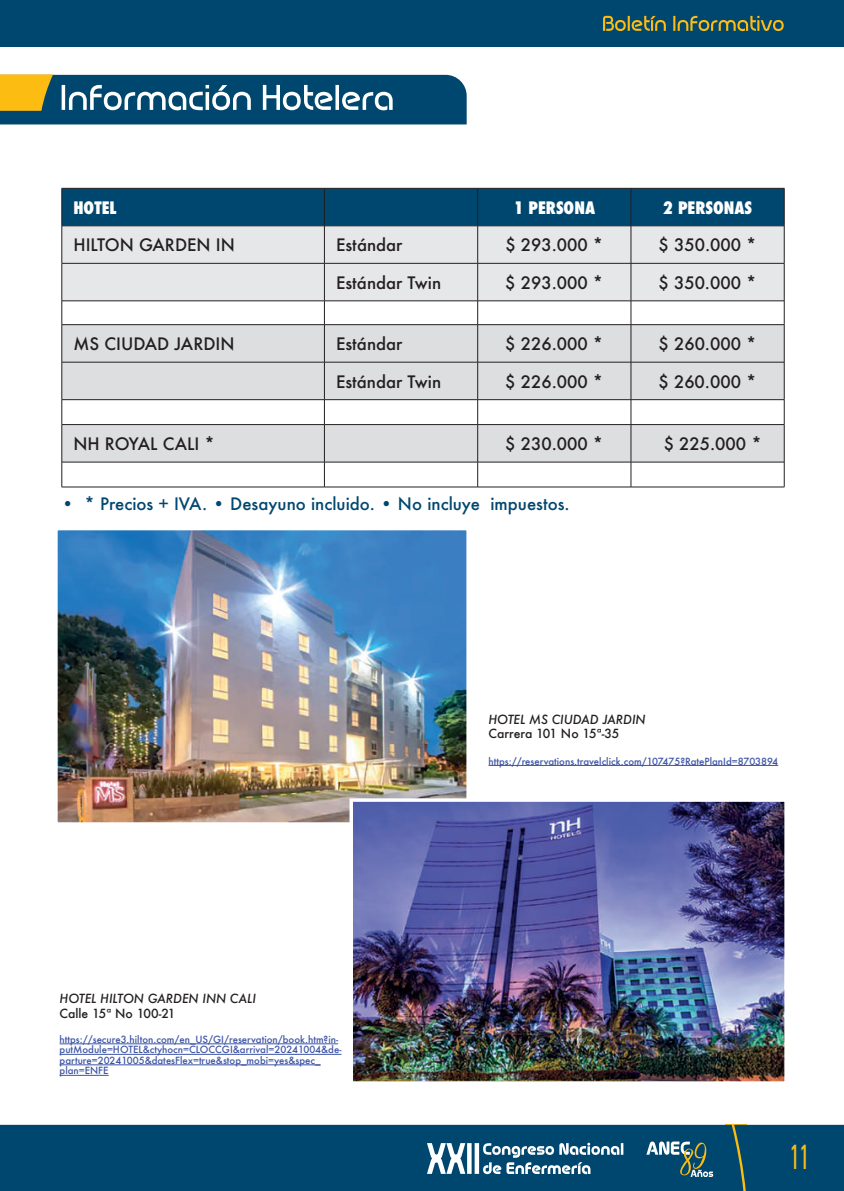
<style>
.page{position:relative;width:844px;height:1191px;background:#fff}
.page>*{position:absolute;margin:0;border:0;box-sizing:border-box;transform-origin:0 0}
.t1{font:condensed 35px "Univers LT Std";color:#fdbc12;scale:.64 1}
.t2{font:500 16.62px "Futura";color:#231f20}
.t3{font:500 16.62px "Futura";color:#00476f}
.t4{font:800 condensed 16.62px "Futura";color:#fff}
.t5{font:italic 500 12.25px "Futura";color:#231f20}
.t6{font:500 12.25px "Futura";color:#231f20}
.t7{font:500 9.62px/10.5px "Futura";color:#3d54a4}
</style>
<div class="page">
<div style="left:0;top:0;width:843px;height:46px;background:#00476f"></div>
<div style="left:743px;top:1124px;width:100px;height:67px;background:#00476f"></div>
<div style="left:0;top:1124px;width:743px;height:67px;background:#00476f"></div>
<svg style="left:427px;top:1142px;width:196px;height:32px"></svg>
<svg style="left:603px;top:16px;width:180px;height:15px"></svg>
<svg style="left:646px;top:1141px;width:67px;height:36px;background:#3f6f7f"></svg>
<div style="left:62px;top:189px;width:721px;height:36px;background:#00476f"></div>
<div style="left:62px;top:226px;width:721px;height:74px;background:#e6e7e9"></div>
<svg style="left:62px;top:325px;width:721px;height:137px;fill:#dddee0"></svg>
<hr style="left:62px;top:188px;width:262px;height:1px;background:#231f20">
<hr style="left:324px;top:188px;width:153px;height:1px;background:#231f20">
<hr style="left:477px;top:188px;width:153px;height:1px;background:#231f20">
<hr style="left:630px;top:188px;width:154px;height:1px;background:#231f20">
<hr style="left:62px;top:225px;width:262px;height:1px;background:#231f20">
<hr style="left:324px;top:225px;width:153px;height:1px;background:#231f20">
<hr style="left:477px;top:225px;width:153px;height:1px;background:#231f20">
<hr style="left:630px;top:225px;width:153px;height:1px;background:#231f20">
<hr style="left:62px;top:263px;width:262px;height:1px;background:#231f20">
<hr style="left:324px;top:263px;width:153px;height:1px;background:#231f20">
<hr style="left:477px;top:263px;width:153px;height:1px;background:#231f20">
<hr style="left:630px;top:263px;width:153px;height:1px;background:#231f20">
<hr style="left:62px;top:300px;width:262px;height:1px;background:#231f20">
<hr style="left:324px;top:300px;width:153px;height:1px;background:#231f20">
<hr style="left:477px;top:300px;width:153px;height:1px;background:#231f20">
<hr style="left:630px;top:300px;width:153px;height:1px;background:#231f20">
<hr style="left:62px;top:324px;width:262px;height:1px;background:#231f20">
<hr style="left:324px;top:324px;width:153px;height:1px;background:#231f20">
<hr style="left:477px;top:324px;width:153px;height:1px;background:#231f20">
<hr style="left:630px;top:324px;width:153px;height:1px;background:#231f20">
<hr style="left:62px;top:362px;width:262px;height:1px;background:#231f20">
<hr style="left:324px;top:362px;width:153px;height:1px;background:#231f20">
<hr style="left:477px;top:362px;width:153px;height:1px;background:#231f20">
<hr style="left:630px;top:362px;width:153px;height:1px;background:#231f20">
<hr style="left:62px;top:399px;width:262px;height:1px;background:#231f20">
<hr style="left:324px;top:399px;width:153px;height:1px;background:#231f20">
<hr style="left:477px;top:399px;width:153px;height:1px;background:#231f20">
<hr style="left:630px;top:399px;width:153px;height:1px;background:#231f20">
<hr style="left:62px;top:424px;width:262px;height:1px;background:#231f20">
<hr style="left:324px;top:424px;width:153px;height:1px;background:#231f20">
<hr style="left:477px;top:424px;width:153px;height:1px;background:#231f20">
<hr style="left:630px;top:424px;width:153px;height:1px;background:#231f20">
<hr style="left:62px;top:487px;width:262px;height:1px;background:#231f20">
<hr style="left:324px;top:487px;width:153px;height:1px;background:#231f20">
<hr style="left:477px;top:487px;width:153px;height:1px;background:#231f20">
<hr style="left:630px;top:487px;width:154px;height:1px;background:#231f20">
<hr style="left:61px;top:188px;width:1px;height:38px;background:#231f20">
<hr style="left:324px;top:188px;width:1px;height:38px;background:#231f20">
<hr style="left:477px;top:188px;width:1px;height:38px;background:#231f20">
<hr style="left:630px;top:188px;width:1px;height:38px;background:#231f20">
<hr style="left:783px;top:188px;width:1px;height:38px;background:#231f20">
<hr style="left:61px;top:226px;width:1px;height:37px;background:#231f20">
<hr style="left:324px;top:226px;width:1px;height:37px;background:#231f20">
<hr style="left:477px;top:226px;width:1px;height:37px;background:#231f20">
<hr style="left:630px;top:226px;width:1px;height:37px;background:#231f20">
<hr style="left:783px;top:226px;width:1px;height:37px;background:#231f20">
<hr style="left:61px;top:263px;width:1px;height:38px;background:#231f20">
<hr style="left:324px;top:263px;width:1px;height:38px;background:#231f20">
<hr style="left:477px;top:263px;width:1px;height:38px;background:#231f20">
<hr style="left:630px;top:263px;width:1px;height:38px;background:#231f20">
<hr style="left:783px;top:263px;width:1px;height:38px;background:#231f20">
<svg style="left:61px;top:301px;width:1px;height:24px"></svg>
<svg style="left:324px;top:301px;width:1px;height:23px"></svg>
<svg style="left:477px;top:301px;width:1px;height:23px"></svg>
<svg style="left:630px;top:301px;width:1px;height:23px"></svg>
<svg style="left:783px;top:301px;width:1px;height:24px"></svg>
<hr style="left:61px;top:325px;width:1px;height:37px;background:#231f20">
<hr style="left:324px;top:325px;width:1px;height:37px;background:#231f20">
<hr style="left:477px;top:325px;width:1px;height:37px;background:#231f20">
<hr style="left:630px;top:325px;width:1px;height:37px;background:#231f20">
<hr style="left:783px;top:325px;width:1px;height:37px;background:#231f20">
<hr style="left:61px;top:362px;width:1px;height:38px;background:#231f20">
<hr style="left:324px;top:362px;width:1px;height:37px;background:#231f20">
<hr style="left:477px;top:362px;width:1px;height:37px;background:#231f20">
<hr style="left:630px;top:362px;width:1px;height:37px;background:#231f20">
<hr style="left:783px;top:362px;width:1px;height:38px;background:#231f20">
<svg style="left:61px;top:400px;width:1px;height:24px"></svg>
<svg style="left:324px;top:400px;width:1px;height:24px"></svg>
<svg style="left:477px;top:400px;width:1px;height:24px"></svg>
<svg style="left:630px;top:400px;width:1px;height:24px"></svg>
<svg style="left:783px;top:400px;width:1px;height:24px"></svg>
<hr style="left:61px;top:424px;width:1px;height:38px;background:#231f20">
<hr style="left:324px;top:425px;width:1px;height:37px;background:#231f20">
<hr style="left:477px;top:425px;width:1px;height:37px;background:#231f20">
<hr style="left:630px;top:425px;width:1px;height:37px;background:#231f20">
<hr style="left:783px;top:424px;width:1px;height:38px;background:#231f20">
<svg style="left:61px;top:462px;width:723px;height:25px"></svg>
<svg style="left:0;top:74px;width:466px;height:50px;background:#35687b"></svg>
<img style="left:59px;top:532px;width:406px;height:288px">
<div style="left:54px;top:527px;width:416px;height:298px;border:4px solid #fff"></div>
<img style="left:354px;top:803px;width:428px;height:276px">
<div style="left:349px;top:798px;width:438px;height:286px;border:4px solid #fff"></div>
<hr style="left:60px;top:1043px;width:278px;height:1px;background:#3d54a4">
<hr style="left:60px;top:1054px;width:281px;height:1px;background:#3d54a4">
<hr style="left:60px;top:1064px;width:260px;height:1px;background:#3d54a4">
<hr style="left:60px;top:1075px;width:49px;height:1px;background:#3d54a4">
<hr style="left:488px;top:765px;width:290px;height:1px;background:#3d54a4">
<h2 class="t4" style="left:73px;top:196px;width:44px">HOTEL</h2>
<h2 class="t4" style="left:513px;top:196px;width:83px">1 PERSONA</h2>
<h2 class="t4" style="left:662px;top:196px;width:91px">2 PERSONAS</h2>
<h2 class="t2" style="left:73px;top:234px;width:163px">HILTON GARDEN IN</h2>
<h2 class="t2" style="left:336px;top:234px;width:68px">Estándar</h2>
<h2 class="t2" style="left:505px;top:234px;width:99px">$ 293.000 *</h2>
<h2 class="t2" style="left:658px;top:234px;width:99px">$ 350.000 *</h2>
<h2 class="t2" style="left:336px;top:271px;width:107px">Estándar Twin</h2>
<h2 class="t2" style="left:505px;top:271px;width:99px">$ 293.000 *</h2>
<h2 class="t2" style="left:658px;top:271px;width:99px">$ 350.000 *</h2>
<h2 class="t2" style="left:73px;top:333px;width:163px">MS CIUDAD JARDIN</h2>
<h2 class="t2" style="left:336px;top:333px;width:68px">Estándar</h2>
<h2 class="t2" style="left:505px;top:333px;width:99px">$ 226.000 *</h2>
<h2 class="t2" style="left:658px;top:333px;width:99px">$ 260.000 *</h2>
<h2 class="t2" style="left:336px;top:370px;width:107px">Estándar Twin</h2>
<h2 class="t2" style="left:505px;top:370px;width:99px">$ 226.000 *</h2>
<h2 class="t2" style="left:658px;top:370px;width:99px">$ 260.000 *</h2>
<h2 class="t2" style="left:73px;top:432px;width:143px">NH ROYAL CALI *</h2>
<h2 class="t2" style="left:505px;top:432px;width:99px">$ 230.000 *</h2>
<h2 class="t2" style="left:663px;top:432px;width:99px">$ 225.000 *</h2>
<h2 class="t3" style="left:62px;top:492px;width:509px">• * Precios + IVA. • Desayuno incluido. • No incluye impuestos.</h2>
<p class="t5" style="left:488px;top:710px;width:159px">HOTEL MS CIUDAD JARDIN</p>
<p class="t6" style="left:488px;top:725px;width:132px">Carrera 101 No 15ª-35</p>
<p class="t7" style="left:488px;top:755px;width:291px">https://reservations.travelclick.com/107475?RatePlanId=8703894</p>
<p class="t5" style="left:60px;top:990px;width:198px">HOTEL HILTON GARDEN INN CALI</p>
<p class="t6" style="left:60px;top:1004px;width:117px">Calle 15ª No 100-21</p>
<p class="t7" style="left:60px;top:1034px;width:283px">https://secure3.hilton.com/en_US/GI/reservation/book.htm?in&shy;putModule=HOTEL&amp;ctyhocn=CLOCCGI&amp;arrival=20241004&amp;de&shy;parture=20241005&amp;datesFlex=true&amp;stop_mobi=yes&amp;spec_ plan=ENFE</p>
<h1 class="t1" style="left:789px;top:1134px;width:32px">11</h1>
</div>
